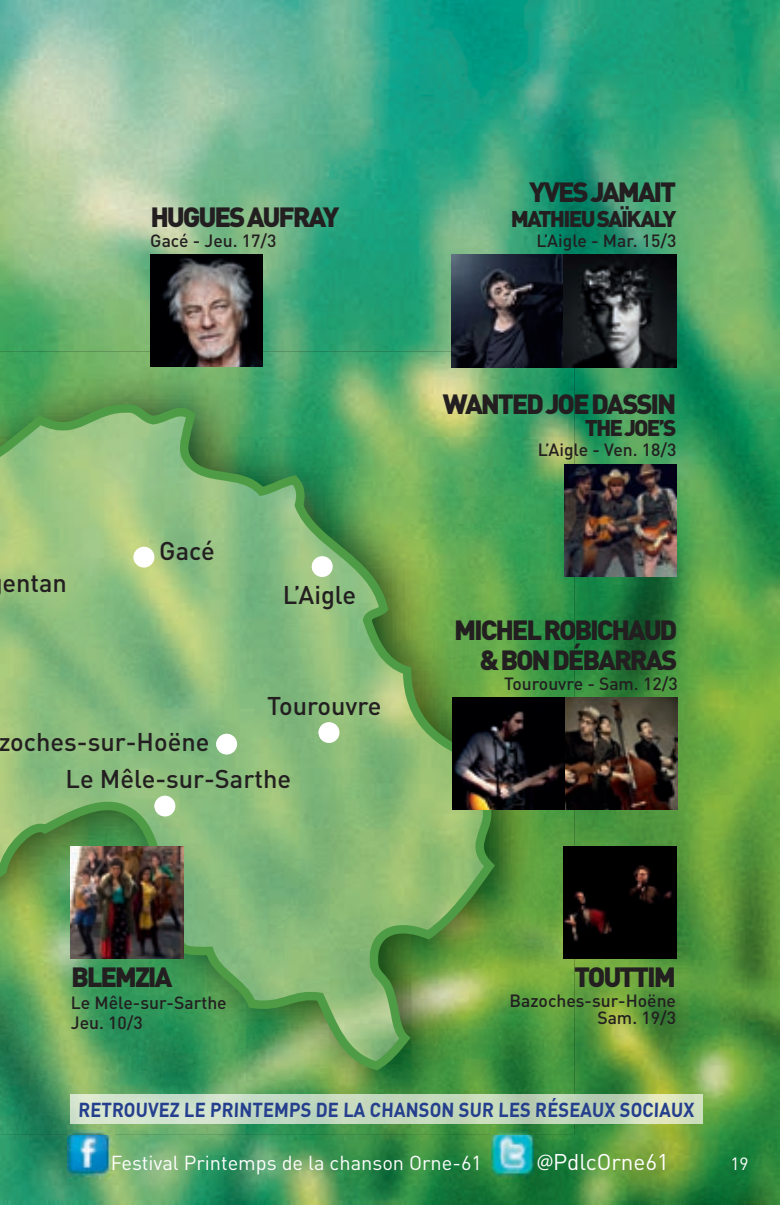
<style>
.page{position:relative;width:780px;height:1205px;background:#fff}
.page>*{position:absolute;margin:0;border:0;box-sizing:border-box;transform-origin:0 0}
.t1{font:900 27.5px/30px "DIN Pro";letter-spacing:-.08em;color:#231f20;text-align:right}
.t2{font:500 25.25px/36.5px "DIN Pro";color:#231f20}
.t3{font:900 22.5px "DIN Pro";letter-spacing:-.08em;color:#231f20}
.t4{font:22.5px "DIN";color:#fff}
.t5{font:700 20px "DIN Pro";color:#253f8e;scale:.92 1}
.t6{font:20px "DIN";color:#fff}
.t7{font:500 17.5px/20px "DIN Pro";color:#231f20}
.t8{font:17.5px "DIN";color:#fff}
.s1{font-family:"Myriad"}
</style>
<div class="page">
<img style="left:0;top:0;width:780px;height:1205px">
<img style="left:0;top:351px;width:574px;height:86px">
<img style="left:500px;top:437px;width:74px;height:87px">
<img style="left:500px;top:524px;width:74px;height:87px">
<img style="left:500px;top:611px;width:74px;height:86px">
<img style="left:411px;top:809px;width:163px;height:325px">
<img style="left:0;top:1075px;width:163px;height:59px">
<img style="left:163px;top:1075px;width:83px;height:59px">
<img style="left:329px;top:1075px;width:82px;height:59px">
<img style="left:246px;top:1075px;width:83px;height:59px">
<img style="left:0;top:400px;width:500px;height:675px">
<div style="left:216px;top:734px;width:21px;height:20px;background:#fff;border-radius:50%"></div>
<svg style="left:154px;top:795px;width:21px;height:21px"></svg>
<div style="left:154px;top:797px;width:19px;height:18px;background:#fff;border-radius:50%"></div>
<div style="left:133px;top:547px;width:21px;height:20px;background:#fff;border-radius:50%"></div>
<svg style="left:312px;top:556px;width:21px;height:21px"></svg>
<div style="left:312px;top:557px;width:18px;height:19px;background:#fff;border-radius:50%"></div>
<div style="left:318px;top:722px;width:21px;height:21px;background:#fff;border-radius:50%"></div>
<img style="left:150px;top:254px;width:113px;height:112px">
<img style="left:452px;top:255px;width:224px;height:112px">
<img style="left:564px;top:464px;width:112px;height:112px">
<img style="left:452px;top:697px;width:225px;height:112px">
<img style="left:71px;top:846px;width:112px;height:112px">
<img style="left:563px;top:846px;width:113px;height:112px">
<img style="left:68px;top:1125px;width:47px;height:57px">
<img style="left:491px;top:1125px;width:42px;height:57px">
<img style="left:71px;top:1095px;width:631px;height:28px">
<h1 class="t1" style="left:150px;top:198px;width:190px">HUGUES AUFRAY</h1>
<p class="t7" style="left:150px;top:229px;width:128px">Gacé - Jeu. 17/3</p>
<h2 class="t2" style="left:3px;top:562px;width:66px">entan</h2>
<h2 class="t2" style="left:159px;top:529px;width:57px">Gacé</h2>
<h2 class="t2" style="left:283px;top:574px;width:75px">L’Aigle</h2>
<h2 class="t2" style="left:267px;top:685px;width:116px">Tourouvre</h2>
<h2 class="t2" style="left:65px;top:721px;width:227px;text-indent:-67px">zoches-sur-Hoëne<br>Le Mêle-sur-Sarthe</h2>
<h1 class="t1" style="left:529px;top:173px;width:148px">YVES JAMAIT</h1>
<p class="t3" style="left:511px;top:199px;width:167px">MATHIEU SAÏKALY</p>
<p class="t7" style="left:536px;top:229px;width:141px">L’Aigle - Mar. 15/3</p>
<h1 class="t1" style="left:443px;top:385px;width:235px">WANTED JOE DASSIN</h1>
<p class="t3" style="left:584px;top:409px;width:93px">THE JOE’S</p>
<p class="t7" style="left:537px;top:438px;width:140px">L’Aigle - Ven. 18/3</p>
<h1 class="t1" style="left:454px;top:612px;width:225px">MICHEL ROBICHAUD &amp; BON DÉBARRAS</h1>
<p class="t7" style="left:504px;top:672px;width:175px">Tourouvre - Sam. 12/3</p>
<h1 class="t1" style="left:71px;top:958px;width:103px">BLEMZIA</h1>
<p class="t7" style="left:71px;top:991px;width:157px">Le Mêle-sur-Sarthe<br>Jeu. 10/3</p>
<h1 class="t1" style="left:574px;top:958px;width:103px">TOUTTIM</h1>
<p class="t7" style="left:509px;top:990px;width:168px;line-height:17.5px;text-align:right">Bazoches-sur-Hoëne<br>Sam. 19/3</p>
<p class="t5" style="left:78px;top:1093px;width:672px">RETROUVEZ LE PRINTEMPS DE LA CHANSON SUR LES RÉSEAUX SOCIAUX</p>
<p class="t6" style="left:111px;top:1150px;width:372px">Festival Printemps de la chanson Orne-61</p>
<p class="t4" style="left:536px;top:1147px;width:134px"><span class="s1">@</span>PdlcOrne61</p>
<p class="t8" style="left:730px;top:1152px;width:20px">19</p>
</div>
